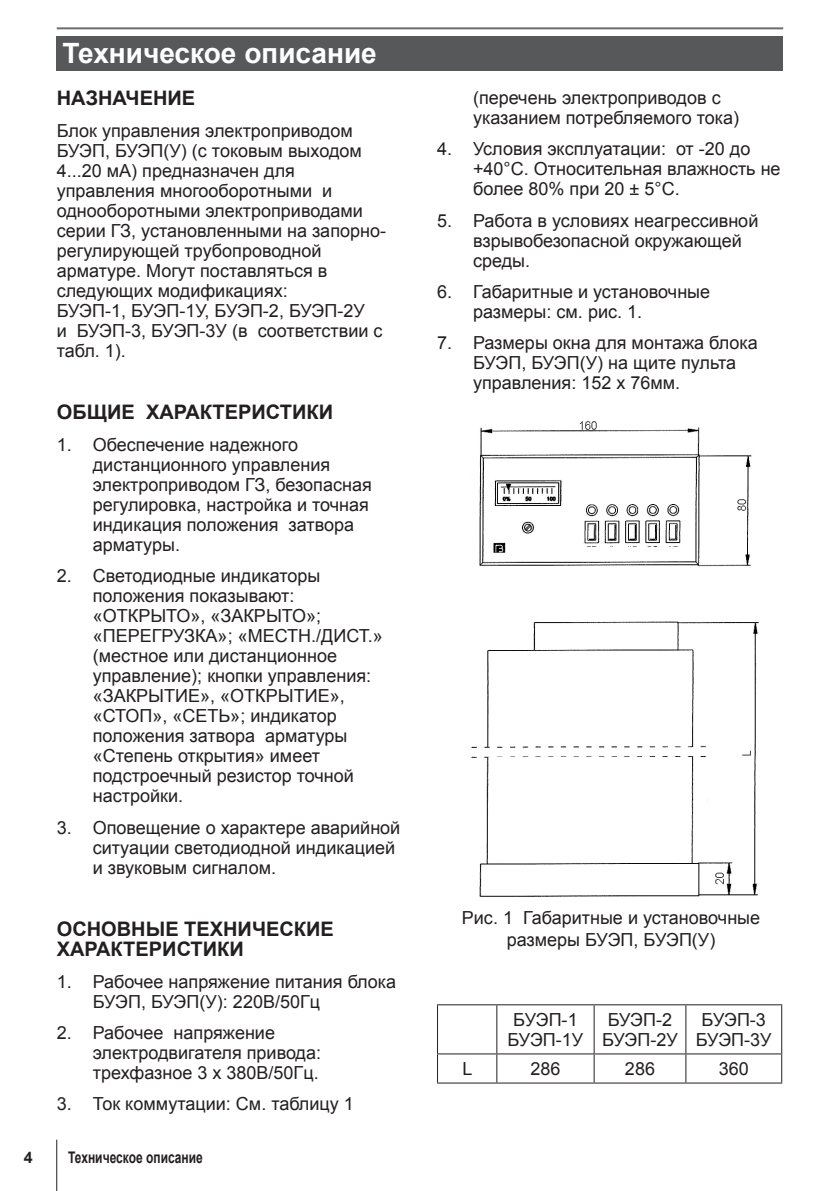
<style>
.page{position:relative;width:840px;height:1191px;background:#fff}
.page>*{position:absolute;margin:0;border:0;box-sizing:border-box;transform-origin:0 0}
.Paragraph_Style_3{font:700 28px "Arial";color:#fff}
.Paragraph_Style_2{font:700 20px/20px "Arial";color:#231f20}
.Paragraph_Style_4{font:18px/20px "Arial";color:#231f20}
.Paragraph_Style_2-2{font:18px/20px "Arial";color:#231f20}
.Paragraph_Style_4-2{font:18px/20px "Arial";letter-spacing:-.02em;color:#231f20;text-align:center}
.t1{font:700 16px "Arial";color:#231f20;scale:.75 1}
.t2{font:700 16px "Arial";color:#231f20}
</style>
<div class="page">
<hr style="left:56px;top:1139px;width:1px;height:52px;background:#231f20">
<hr style="left:57px;top:27px;width:725px;height:2px;background:#6c6d70">
<hr style="left:437px;top:1004px;width:59px;height:1px;background:#231f20">
<hr style="left:437px;top:1005px;width:1px;height:48px;background:#231f20">
<hr style="left:496px;top:1004px;width:97px;height:1px;background:#231f20">
<hr style="left:496px;top:1005px;width:1px;height:48px;background:#231f20">
<hr style="left:593px;top:1004px;width:92px;height:1px;background:#231f20">
<hr style="left:593px;top:1005px;width:1px;height:48px;background:#231f20">
<hr style="left:685px;top:1004px;width:96px;height:1px;background:#231f20">
<hr style="left:685px;top:1005px;width:1px;height:48px;background:#231f20">
<hr style="left:780px;top:1005px;width:1px;height:48px;background:#231f20">
<hr style="left:437px;top:1053px;width:59px;height:1px;background:#231f20">
<svg style="left:437px;top:1054px;width:1px;height:28px"></svg>
<hr style="left:496px;top:1053px;width:97px;height:1px;background:#231f20">
<svg style="left:496px;top:1054px;width:1px;height:28px"></svg>
<hr style="left:593px;top:1053px;width:92px;height:1px;background:#231f20">
<svg style="left:593px;top:1054px;width:1px;height:28px"></svg>
<hr style="left:685px;top:1053px;width:96px;height:1px;background:#231f20">
<svg style="left:685px;top:1054px;width:1px;height:28px"></svg>
<hr style="left:437px;top:1082px;width:59px;height:1px;background:#231f20">
<hr style="left:496px;top:1082px;width:97px;height:1px;background:#231f20">
<hr style="left:593px;top:1082px;width:92px;height:1px;background:#231f20">
<hr style="left:685px;top:1082px;width:96px;height:1px;background:#231f20">
<div style="left:57px;top:37px;width:725px;height:34px;background:#57585a"></div>
<img style="left:471px;top:421px;width:288px;height:476px">
<p class="Paragraph_Style_3" style="left:62px;top:35px;width:316px">Техническое описание</p>
<p class="Paragraph_Style_2" style="left:57px;top:89px;width:140px">НАЗНАЧЕНИЕ</p>
<p class="Paragraph_Style_4" style="left:57px;top:120px;width:330px">Блок управления электроприводом<br>БУЭП, БУЭП(У) (с токовым выходом<br>4...20 мА) предназначен для управления многооборотными и однооборотными электроприводами серии ГЗ, установленными на запорно&shy;регулирующей трубопроводной арматуре. Могут поставляться в следующих модификациях:<br>БУЭП-1, БУЭП-1У, БУЭП-2, БУЭП-2У<br>и БУЭП-3, БУЭП-3У (в соответствии с табл. 1).</p>
<p class="Paragraph_Style_2" style="left:57px;top:403px;width:278px">ОБЩИЕ ХАРАКТЕРИСТИКИ</p>
<p class="Paragraph_Style_4" style="left:93px;top:434px;width:280px;text-indent:-36px">1. Обеспечение надежного дистанционного управления электроприводом ГЗ, безопасная регулировка, настройка и точная индикация положения затвора арматуры.</p>
<p class="Paragraph_Style_4" style="left:93px;top:566px;width:291px;text-indent:-36px">2. Светодиодные индикаторы положения показывают: «ОТКРЫТО», «ЗАКРЫТО»; «ПЕРЕГРУЗКА»; «МЕСТН./ДИСТ.» (местное или дистанционное управление); кнопки управления: «ЗАКРЫТИЕ», «ОТКРЫТИЕ», «СТОП», «СЕТЬ»; индикатор положения затвора арматуры «Степень открытия» имеет подстроечный резистор точной настройки.</p>
<p class="Paragraph_Style_4" style="left:93px;top:817px;width:309px;text-indent:-36px">3. Оповещение о характере аварийной ситуации светодиодной индикацией и звуковым сигналом.</p>
<p class="Paragraph_Style_2" style="left:57px;top:920px;width:278px">ОСНОВНЫЕ ТЕХНИЧЕСКИЕ<br>ХАРАКТЕРИСТИКИ</p>
<p class="Paragraph_Style_2-2" style="left:93px;top:971px;width:305px;text-indent:-36px">1. Рабочее напряжение питания блока<br>БУЭП, БУЭП(У): 220В/50Гц</p>
<p class="Paragraph_Style_2-2" style="left:93px;top:1023px;width:230px;text-indent:-36px">2. Рабочее напряжение электродвигателя привода: трехфазное 3 x 380В/50Гц.</p>
<p class="Paragraph_Style_2-2" style="left:57px;top:1094px;width:298px">3. Ток коммутации: См. таблицу 1</p>
<p class="t2" style="left:24px;top:1146px;width:10px">4</p>
<p class="t1" style="left:68px;top:1146px;width:181px">Техническое описание</p>
<p class="Paragraph_Style_2-2" style="left:473px;top:88px;width:267px">(перечень электроприводов с указанием потребляемого тока)</p>
<p class="Paragraph_Style_2-2" style="left:473px;top:139px;width:309px;text-indent:-36px">4. Условия эксплуатации: от -20 до +40°С. Относительная влажность не более 80% при 20 ± 5°С.</p>
<p class="Paragraph_Style_2-2" style="left:473px;top:210px;width:287px;text-indent:-36px">5. Работа в условиях неагрессивной взрывобезопасной окружающей среды.</p>
<p class="Paragraph_Style_2-2" style="left:473px;top:282px;width:238px;text-indent:-36px">6. Габаритные и установочные размеры: cм. рис. 1.</p>
<p class="Paragraph_Style_2-2" style="left:473px;top:333px;width:286px;text-indent:-36px">7. Размеры окна для монтажа блока<br>БУЭП, БУЭП(У) на щите пульта управления: 152 x 76мм.</p>
<p class="Paragraph_Style_4" style="left:461px;top:907px;width:300px;line-height:21.6px;text-align:center">Рис. 1 Габаритные и установочные размеры БУЭП, БУЭП(У)</p>
<p class="Paragraph_Style_4-2" style="left:507px;top:1009px;width:77px">БУЭП-1<br>БУЭП-1У</p>
<p class="Paragraph_Style_4-2" style="left:601px;top:1009px;width:77px">БУЭП-2<br>БУЭП-2У</p>
<p class="Paragraph_Style_4-2" style="left:695px;top:1009px;width:77px">БУЭП-3<br>БУЭП-3У</p>
<p class="Paragraph_Style_4" style="left:462px;top:1059px;width:12px">L</p>
<p class="Paragraph_Style_4" style="left:530px;top:1059px;width:32px">286</p>
<p class="Paragraph_Style_4" style="left:624px;top:1059px;width:32px">286</p>
<p class="Paragraph_Style_4" style="left:718px;top:1059px;width:32px">360</p>
</div>
